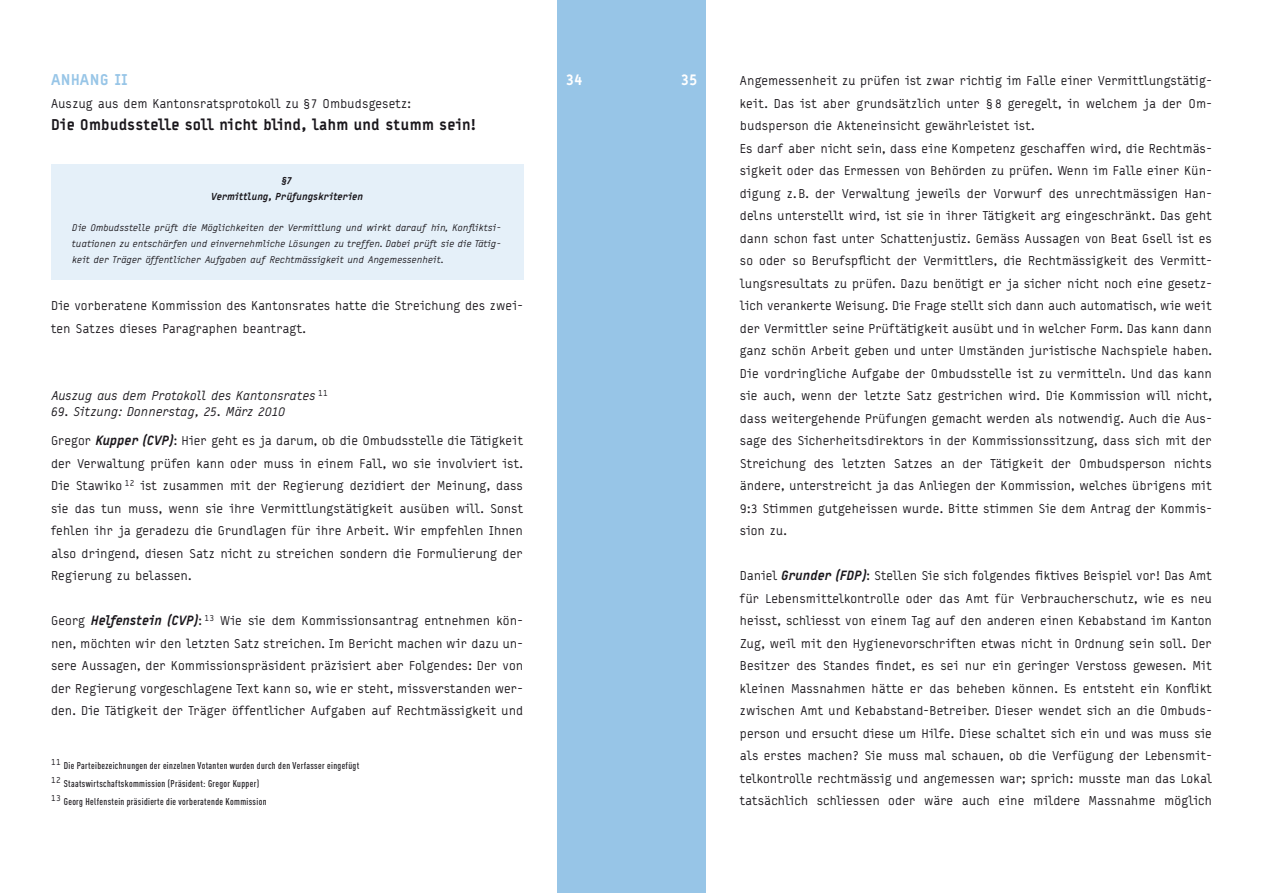
<style>
.page{position:relative;width:1263px;height:893px;background:#fff}
.page>*{position:absolute;margin:0;border:0;box-sizing:border-box;transform-origin:0 0}
.t1{font:900 15px "Typestar";letter-spacing:.01em;color:#1a171c}
.t2{font:900 15px "Typestar";color:#97c5e7}
.t3{font:900 15px "Typestar";color:#fff}
.t4{font:12.9px/22.5px "Typestar";letter-spacing:.005em;color:#1a171c;text-align:justify}
.t5{font:italic 12.9px "Typestar";color:#1a171c}
.t6{font:italic 12.9px "Typestar";letter-spacing:.02em;color:#1a171c}
.t7{font:italic 9.75px/15.8px "Typestar";letter-spacing:.01em;color:#1a171c;text-align:justify}
.t8{font:500 9.75px "DIN Cond";letter-spacing:.035em;color:#1a171c}
.t9{font:italic 900 9.75px/15.8px "Typestar";color:#1a171c;text-align:center}
.t10{font:9px "Typestar";color:#1a171c}
.s1{font-weight:900;font-style:italic}
</style>
<div class="page">
<div style="left:631px;top:0;width:75px;height:893px;background:#97c5e7"></div>
<div style="left:557px;top:0;width:74px;height:893px;background:#97c5e7"></div>
<div style="left:51px;top:164px;width:472px;height:116px;background:#e5f0f9"></div>
<p class="t2" style="left:51px;top:70px;width:71px">ANHANG II</p>
<p class="t3" style="left:566px;top:70px;width:19px">34</p>
<p class="t3" style="left:681px;top:70px;width:18px">35</p>
<p class="t4" style="left:51px;top:92px;width:361px">Auszug aus dem Kantonsratsprotokoll zu §7 Ombudsgesetz:</p>
<p class="t1" style="left:51px;top:115px;width:426px">Die Ombudsstelle soll nicht blind, lahm und stumm sein!</p>
<p class="t9" style="left:211px;top:173px;width:153px">§7<br>Vermittlung, Prüfungskriterien</p>
<p class="t7" style="left:72px;top:220px;width:431px">Die Ombudsstelle prüft die Möglichkeiten der Vermittlung und wirkt darauf hin, Konfliktsi&shy;tuationen zu entschärfen und einvernehmliche Lösungen zu treffen. Dabei prüft sie die Tätig&shy;keit der Träger öffentlicher Aufgaben auf Rechtmässigkeit und Angemessenheit.</p>
<p class="t4" style="left:51px;top:294px;width:473px">Die vorberatene Kommission des Kantonsrates hatte die Streichung des zwei&shy;ten Satzes dieses Paragraphen beantragt.</p>
<p class="t5" style="left:51px;top:388px;width:278px">Auszug aus dem Protokoll des Kantonsrates <sup>11</sup></p>
<p class="t6" style="left:51px;top:404px;width:236px">69. Sitzung: Donnerstag, 25. März 2010</p>
<p class="t4" style="left:51px;top:429px;width:473px">Gregor <span class="s1">Kupper (CVP)</span>: Hier geht es ja darum, ob die Ombudsstelle die Tätigkeit der Verwaltung prüfen kann oder muss in einem Fall, wo sie involviert ist.<br>Die Stawiko <sup>12</sup> ist zusammen mit der Regierung dezidiert der Meinung, dass sie das tun muss, wenn sie ihre Vermittlungstätigkeit ausüben will. Sonst fehlen ihr ja geradezu die Grundlagen für ihre Arbeit. Wir empfehlen Ihnen also dringend, diesen Satz nicht zu streichen sondern die Formulierung der Regierung zu belassen.</p>
<p class="t4" style="left:51px;top:609px;width:473px">Georg <span class="s1">Helfenstein (CVP)</span>: <sup>13</sup> Wie sie dem Kommissionsantrag entnehmen kön&shy;nen, möchten wir den letzten Satz streichen. Im Bericht machen wir dazu un&shy;sere Aussagen, der Kommissionspräsident präzisiert aber Folgendes: Der von der Regierung vorgeschlagene Text kann so, wie er steht, missverstanden wer&shy;den. Die Tätigkeit der Träger öffentlicher Aufgaben auf Rechtmässigkeit und</p>
<p class="t10" style="left:51px;top:756px;width:11px">11</p>
<p class="t8" style="left:64px;top:760px;width:297px">Die Parteibezeichnungen der einzelnen Votanten wurden durch den Verfasser eingefügt</p>
<p class="t10" style="left:51px;top:774px;width:11px">12</p>
<p class="t8" style="left:64px;top:778px;width:197px">Staatswirtschaftskommission (Präsident: Gregor Kupper)</p>
<p class="t10" style="left:51px;top:792px;width:11px">13</p>
<p class="t8" style="left:64px;top:796px;width:204px">Georg Helfenstein präsidierte die vorberatende Kommission</p>
<p class="t4" style="left:740px;top:69px;width:474px;text-align:left">Angemessenheit zu prüfen ist zwar richtig im Falle einer Vermittlungstätig&shy;keit. Das ist aber grundsätzlich unter § 8 geregelt, in welchem ja der Om&shy;budsperson die Akteneinsicht gewährleistet ist.<br>Es darf aber nicht sein, dass eine Kompetenz geschaffen wird, die Rechtmäs&shy;sigkeit oder das Ermessen von Behörden zu prüfen. Wenn im Falle einer Kün&shy;digung z. B. der Verwaltung jeweils der Vorwurf des unrechtmässigen Han&shy;delns unterstellt wird, ist sie in ihrer Tätigkeit arg eingeschränkt. Das geht dann schon fast unter Schattenjustiz. Gemäss Aussagen von Beat Gsell ist es so oder so Berufspflicht der Vermittlers, die Rechtmässigkeit des Vermitt&shy;lungsresultats zu prüfen. Dazu benötigt er ja sicher nicht noch eine gesetz&shy;lich verankerte Weisung. Die Frage stellt sich dann auch automatisch, wie weit der Vermittler seine Prüftätigkeit ausübt und in welcher Form. Das kann dann ganz schön Arbeit geben und unter Umständen juristische Nachspiele haben.<br>Die vordringliche Aufgabe der Ombudsstelle ist zu vermitteln. Und das kann sie auch, wenn der letzte Satz gestrichen wird. Die Kommission will nicht, dass weitergehende Prüfungen gemacht werden als notwendig. Auch die Aus&shy;sage des Sicherheitsdirektors in der Kommissionssitzung, dass sich mit der Streichung des letzten Satzes an der Tätigkeit der Ombudsperson nichts ändere, unterstreicht ja das Anliegen der Kommission, welches übrigens mit 9:3 Stimmen gutgeheissen wurde. Bitte stimmen Sie dem Antrag der Kommis&shy;sion zu.</p>
<p class="t4" style="left:740px;top:564px;width:473px">Daniel <span class="s1">Grunder (FDP)</span>: Stellen Sie sich folgendes fiktives Beispiel vor! Das Amt für Lebensmittelkontrolle oder das Amt für Verbraucherschutz, wie es neu heisst, schliesst von einem Tag auf den anderen einen Kebabstand im Kanton Zug, weil mit den Hygienevorschriften etwas nicht in Ordnung sein soll. Der Besitzer des Standes findet, es sei nur ein geringer Verstoss gewesen. Mit kleinen Massnahmen hätte er das beheben können. Es entsteht ein Konflikt zwischen Amt und Kebabstand-Betreiber. Dieser wendet sich an die Ombuds&shy;person und ersucht diese um Hilfe. Diese schaltet sich ein und was muss sie als erstes machen? Sie muss mal schauen, ob die Verfügung der Lebensmit&shy;telkontrolle rechtmässig und angemessen war; sprich: musste man das Lokal tatsächlich schliessen oder wäre auch eine mildere Massnahme möglich</p>
</div>
